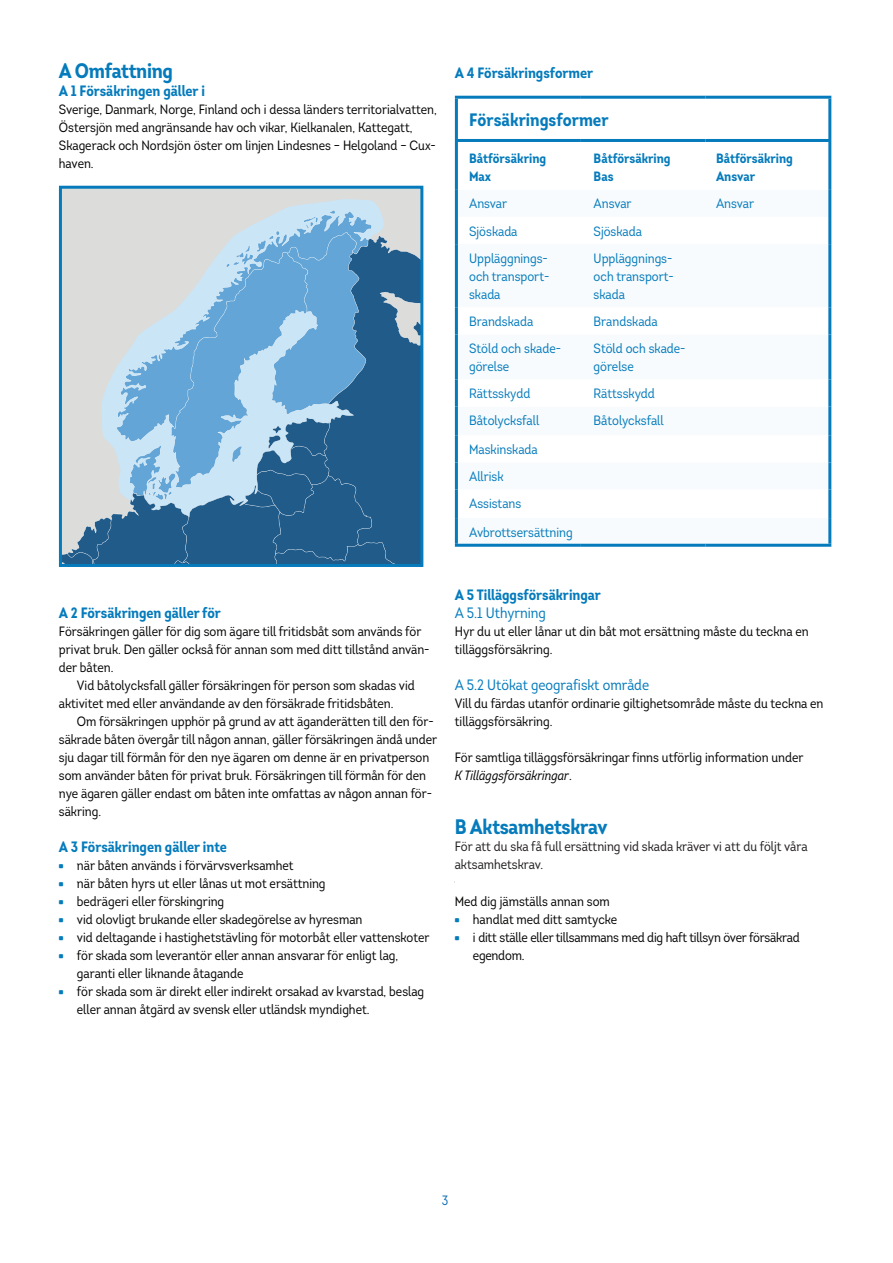
<style>
.page{position:relative;width:893px;height:1263px;background:#fff}
.page>*{position:absolute;margin:0;border:0;box-sizing:border-box;transform-origin:0 0}
.t1{font:700 21px "Intro Cond";letter-spacing:-.015em;color:#057bbc}
.t2{font:700 18px "Intro Cond";color:#057bbc}
.t3{font:700 15px/18px "Intro Cond";color:#057bbc}
.t4{font:15px "Intro Cond";color:#057bbc}
.t5{font:13.5px/18px "Intro Cond";color:#040503}
.t6{font:13.5px/18px "Intro Cond";color:#057bbc}
.t7{font:13.5px "Intro Cond";color:#231f20}
.t8{font:700 13.5px/18px "Intro Cond";color:#057bbc}
.t9{font:13.5px "Intro Cond";color:#106fb4}
.s1{font-family:"LF Rubrik";color:#057bbc}
.s2{font-weight:400}
.s3{font-style:italic}
.s4{color:#040503}
</style>
<div class="page">
<div style="left:60px;top:187px;width:362px;height:378px;background:#dcdcda"></div>
<svg style="left:283px;top:199px;width:97px;height:11px"></svg>
<svg style="left:63px;top:210px;width:356px;height:353px"></svg>
<div style="left:59px;top:186px;width:364px;height:381px;border:3px solid #057bbc"></div>
<hr style="left:455px;top:142px;width:3px;height:48px;background:#057bbc">
<hr style="left:455px;top:190px;width:3px;height:27px;background:#057bbc">
<hr style="left:828px;top:190px;width:3px;height:27px;background:#057bbc">
<hr style="left:455px;top:217px;width:3px;height:27px;background:#057bbc">
<hr style="left:828px;top:217px;width:3px;height:27px;background:#057bbc">
<hr style="left:455px;top:244px;width:3px;height:63px;background:#057bbc">
<hr style="left:828px;top:244px;width:3px;height:63px;background:#057bbc">
<hr style="left:455px;top:307px;width:3px;height:27px;background:#057bbc">
<hr style="left:828px;top:307px;width:3px;height:27px;background:#057bbc">
<hr style="left:455px;top:334px;width:3px;height:46px;background:#057bbc">
<hr style="left:828px;top:334px;width:3px;height:46px;background:#057bbc">
<hr style="left:455px;top:380px;width:3px;height:27px;background:#057bbc">
<hr style="left:828px;top:380px;width:3px;height:27px;background:#057bbc">
<hr style="left:455px;top:407px;width:3px;height:28px;background:#057bbc">
<hr style="left:828px;top:407px;width:3px;height:28px;background:#057bbc">
<hr style="left:455px;top:435px;width:3px;height:27px;background:#057bbc">
<hr style="left:828px;top:435px;width:3px;height:27px;background:#057bbc">
<hr style="left:455px;top:462px;width:3px;height:27px;background:#057bbc">
<hr style="left:828px;top:462px;width:3px;height:27px;background:#057bbc">
<hr style="left:455px;top:489px;width:3px;height:29px;background:#057bbc">
<hr style="left:828px;top:489px;width:3px;height:29px;background:#057bbc">
<hr style="left:455px;top:518px;width:3px;height:26px;background:#057bbc">
<hr style="left:828px;top:518px;width:3px;height:26px;background:#057bbc">
<hr style="left:455px;top:544px;width:126px;height:3px;background:#057bbc">
<hr style="left:581px;top:544px;width:124px;height:3px;background:#057bbc">
<hr style="left:705px;top:544px;width:126px;height:3px;background:#057bbc">
<hr style="left:828px;top:142px;width:3px;height:48px;background:#057bbc">
<hr style="left:455px;top:96px;width:126px;height:3px;background:#057bbc">
<hr style="left:455px;top:99px;width:3px;height:40px;background:#057bbc">
<hr style="left:581px;top:96px;width:124px;height:3px;background:#057bbc">
<hr style="left:705px;top:96px;width:126px;height:3px;background:#057bbc">
<hr style="left:828px;top:99px;width:3px;height:40px;background:#057bbc">
<hr style="left:455px;top:139px;width:126px;height:3px;background:#057bbc">
<hr style="left:581px;top:139px;width:124px;height:3px;background:#057bbc">
<hr style="left:705px;top:139px;width:126px;height:3px;background:#057bbc">
<p class="t1" style="left:59px;top:57px;width:115px">A Omfattning</p>
<p class="t3" style="left:59px;top:81px;width:147px">A 1 Försäkringen gäller i</p>
<p class="t5" style="left:59px;top:100px;width:379px">Sverige, Danmark, Norge, Finland och i dessa länders territorialvatten, Östersjön med angränsande hav och vikar, Kielkanalen, Kattegatt, Skagerack och Nordsjön öster om linjen Lindesnes – Helgoland – Cux&shy;haven.</p>
<p class="t3" style="left:455px;top:63px;width:140px">A 4 Försäkringsformer</p>
<p class="t2" style="left:469px;top:108px;width:141px">Försäkringsformer</p>
<p class="t8" style="left:469px;top:150px;width:78px">Båtförsäkring<br>Max</p>
<p class="t8" style="left:594px;top:150px;width:78px">Båtförsäkring<br>Bas</p>
<p class="t8" style="left:716px;top:150px;width:78px">Båtförsäkring<br>Ansvar</p>
<p class="t6" style="left:469px;top:195px;width:40px">Ansvar</p>
<p class="t6" style="left:594px;top:195px;width:40px">Ansvar</p>
<p class="t6" style="left:716px;top:195px;width:40px">Ansvar</p>
<p class="t6" style="left:469px;top:222px;width:50px">Sjöskada</p>
<p class="t6" style="left:594px;top:222px;width:50px">Sjöskada</p>
<p class="t6" style="left:469px;top:249px;width:82px;text-align:justify">Uppläggnings&shy;och transport&shy;skada</p>
<p class="t6" style="left:594px;top:249px;width:82px;text-align:justify">Uppläggnings&shy;och transport&shy;skada</p>
<p class="t6" style="left:469px;top:312px;width:66px">Brandskada</p>
<p class="t6" style="left:594px;top:312px;width:66px">Brandskada</p>
<p class="t6" style="left:469px;top:339px;width:93px">Stöld och skade&shy;görelse</p>
<p class="t6" style="left:594px;top:339px;width:93px">Stöld och skade&shy;görelse</p>
<p class="t6" style="left:469px;top:384px;width:63px">Rättsskydd</p>
<p class="t6" style="left:594px;top:384px;width:63px">Rättsskydd</p>
<p class="t6" style="left:469px;top:412px;width:72px">Båtolycksfall</p>
<p class="t6" style="left:594px;top:412px;width:72px">Båtolycksfall</p>
<p class="t6" style="left:469px;top:435px;width:70px;line-height:27.2px">Maskinskada<br>Allrisk<br>Assistans</p>
<p class="t6" style="left:469px;top:523px;width:105px">Avbrottsersättning</p>
<p class="t3" style="left:59px;top:603px;width:164px">A 2 Försäkringen gäller för</p>
<p class="t5" style="left:59px;top:622px;width:364px">Försäkringen gäller för dig som ägare till fritidsbåt som används för</p>
<p class="t5" style="left:59px;top:640px;width:372px">privat bruk. Den gäller också för annan som med ditt tillstånd använ-</p>
<p class="t5" style="left:59px;top:658px;width:56px">der båten.</p>
<p class="t5" style="left:77px;top:676px;width:339px">Vid båtolycksfall gäller försäkringen för person som skadas vid</p>
<p class="t5" style="left:59px;top:694px;width:336px">aktivitet med eller användande av den försäkrade fritidsbåten.</p>
<p class="t5" style="left:77px;top:712px;width:358px">Om försäkringen upphör på grund av att äganderätten till den för-</p>
<p class="t5" style="left:59px;top:730px;width:380px">säkrade båten övergår till någon annan, gäller försäkringen ändå under</p>
<p class="t5" style="left:59px;top:748px;width:372px">sju dagar till förmån för den nye ägaren om denne är en privatperson</p>
<p class="t5" style="left:59px;top:766px;width:369px">som använder båten för privat bruk. Försäkringen till förmån för den</p>
<p class="t5" style="left:59px;top:784px;width:375px">nye ägaren gäller endast om båten inte omfattas av någon annan för-</p>
<p class="t5" style="left:59px;top:802px;width:44px">säkring.</p>
<p class="t3" style="left:59px;top:837px;width:170px">A 3 Försäkringen gäller inte</p>
<p class="t5" style="left:59px;top:856px;width:236px"><span class="s1">•</span> när båten används i förvärvsverksamhet</p>
<p class="t5" style="left:59px;top:874px;width:268px"><span class="s1">•</span> när båten hyrs ut eller lånas ut mot ersättning</p>
<p class="t5" style="left:59px;top:892px;width:167px"><span class="s1">•</span> bedrägeri eller förskingring</p>
<p class="t5" style="left:59px;top:910px;width:305px"><span class="s1">•</span> vid olovligt brukande eller skadegörelse av hyresman</p>
<p class="t5" style="left:59px;top:928px;width:372px"><span class="s1">•</span> vid deltagande i hastighetstävling för motorbåt eller vattenskoter</p>
<p class="t5" style="left:77px;top:946px;width:323px;text-indent:-18px"><span class="s1">•</span> för skada som leverantör eller annan ansvarar för enligt lag, garanti eller liknande åtagande</p>
<p class="t5" style="left:77px;top:982px;width:349px;text-indent:-18px"><span class="s1">•</span> för skada som är direkt eller indirekt orsakad av kvarstad, beslag eller annan åtgärd av svensk eller utländsk myndighet.</p>
<p class="t3" style="left:455px;top:585px;width:148px">A 5 Tilläggsförsäkringar<br><span class="s2">A 5.1 Uthyrning</span></p>
<p class="t5" style="left:455px;top:622px;width:355px">Hyr du ut eller lånar ut din båt mot ersättning måste du teckna en tilläggsförsäkring.</p>
<p class="t4" style="left:455px;top:675px;width:196px">A 5.2 Utökat geografiskt område</p>
<p class="t5" style="left:455px;top:694px;width:370px">Vill du färdas utanför ordinarie giltighetsområde måste du teckna en tilläggsförsäkring.</p>
<p class="t5" style="left:455px;top:748px;width:350px">För samtliga tilläggsförsäkringar finns utförlig information under<br><span class="s3">K Tilläggsförsäkringar</span>.</p>
<p class="t1" style="left:455px;top:813px;width:154px">B Aktsamhetskrav</p>
<p class="t7" style="left:455px;top:838px;width:380px">För att du ska få full ersättning vid skada kräver vi att du följt våra <span class="s4">akt-</span></p>
<p class="t7" style="left:455px;top:856px;width:90px">aktsamhetskrav.</p>
<p class="t5" style="left:455px;top:892px;width:156px">Med dig jämställs annan som</p>
<p class="t5" style="left:455px;top:910px;width:164px"><span class="s1">•</span> handlat med ditt samtycke</p>
<p class="t5" style="left:473px;top:928px;width:328px;text-indent:-18px"><span class="s1">•</span> i ditt ställe eller tillsammans med dig haft tillsyn över försäkrad egendom.</p>
<p class="t9" style="left:442px;top:1192px;width:8px">3</p>
</div>
